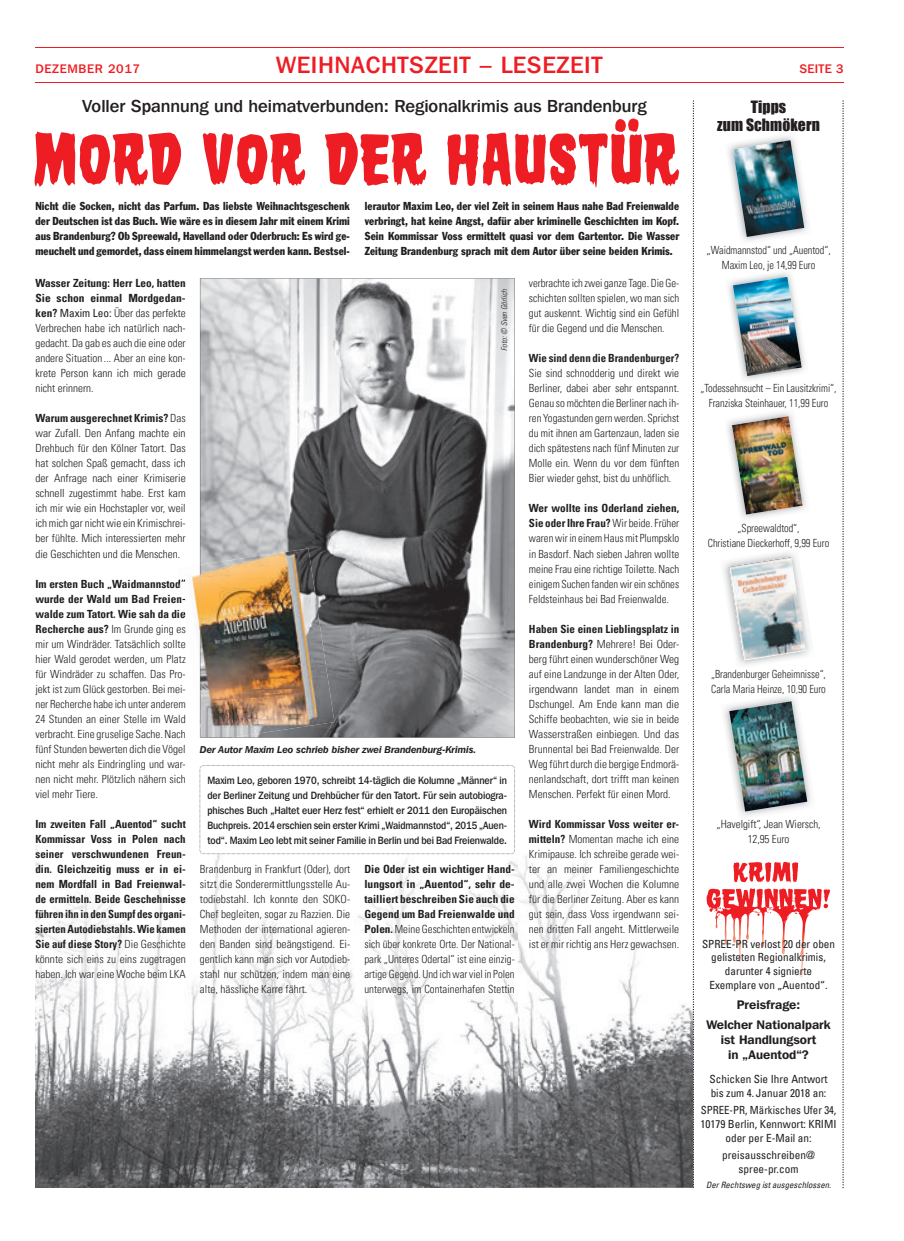
<style>
.page{position:relative;width:904px;height:1241px;background:#fff}
.page>*{position:absolute;margin:0;border:0;box-sizing:border-box;transform-origin:0 0}
.t1{font:500 23.75px "Franklin Gothic IT Cby BT";letter-spacing:.025em;color:#ee1d23}
.t2{font:500 17.5px "Franklin Gothic IT Cby BT";color:#231f20}
.t3{font:15.62px/18px "Impact";letter-spacing:.005em;color:#231f20;text-align:center}
.t4{font:600 12.5px/19.8px "Franklin Gothic IT Cby BT";color:#231f20;text-align:center}
.t5{font:500 12.5px "Franklin Gothic IT Cby BT";letter-spacing:.05em;color:#ee1d23}
.t6{font:300 condensed 11.25px/15px "Univers";color:#231f20;text-align:justify}
.t7{font:condensed 11.25px/15px "Franklin Gothic";letter-spacing:.005em;color:#231f20;text-align:justify}
.t8{font:700 condensed 11.25px/15px "Univers";color:#231f20;text-align:justify}
.t9{font:300 condensed 11.25px/15px "Univers";color:#231f20;text-align:justify;scale:.96 1}
.t10{font:condensed 11.25px/13.8px "Univers";color:#231f20;text-align:center}
.t11{font:300 condensed 11.25px/15px "Univers";color:#231f20;text-align:center;scale:.92 1}
.t12{font:300 condensed 11.25px/15px "Univers";color:#231f20;text-align:justify;scale:.95 1}
.t13{font:condensed 11.25px/13.8px "Univers";color:#231f20;text-align:center;scale:.96 1}
.t14{font:700 condensed 11.25px "Univers";color:#231f20;scale:.96 1}
.t15{font:500 10.62px/15px "Franklin Gothic IT Cby BT";letter-spacing:-.005em;color:#231f20;text-align:justify;scale:.89 1}
.t16{font:italic 600 10px "Franklin Gothic IT Cby BT";letter-spacing:-.01em;color:#231f20}
.t17{font:italic condensed 8.75px "Univers";color:#231f20}
.t18{font:italic 300 condensed 8.12px "Univers";color:#231f20}
.s1{font-weight:700}
.s2{font-weight:400}
.s3{font-weight:300}
</style>
<div class="page">
<svg style="left:733px;top:861px;width:65px;height:21px"></svg>
<svg style="left:706px;top:888px;width:124px;height:66px"></svg>
<svg style="left:200px;top:278px;width:315px;height:459px"></svg>
<hr style="left:35px;top:82px;width:808px;height:1px;background:#ee1d23">
<hr style="left:35px;top:47px;width:808px;height:1px;background:#ee1d23">
<img style="left:35px;top:844px;width:657px;height:343px">
<svg style="left:692px;top:100px;width:2px;height:1087px"></svg>
<img style="left:184px;top:564px;width:47px;height:174px">
<img style="left:200px;top:548px;width:134px;height:189px">
<img style="left:200px;top:564px;width:33px;height:173px">
<svg style="left:179px;top:579px;width:7px;height:9px"></svg>
<svg style="left:181px;top:594px;width:4px;height:8px"></svg>
<svg style="left:183px;top:609px;width:3px;height:8px"></svg>
<svg style="left:842px;top:100px;width:1px;height:1086px"></svg>
<svg style="left:200px;top:765px;width:315px;height:89px"></svg>
<img style="left:724px;top:693px;width:87px;height:123px">
<img style="left:729px;top:701px;width:78px;height:110px">
<img style="left:724px;top:552px;width:86px;height:113px">
<img style="left:728px;top:557px;width:77px;height:103px">
<img style="left:727px;top:412px;width:79px;height:107px">
<img style="left:732px;top:416px;width:70px;height:98px">
<img style="left:728px;top:272px;width:77px;height:108px">
<img style="left:733px;top:277px;width:68px;height:99px">
<img style="left:728px;top:136px;width:80px;height:105px">
<img style="left:733px;top:140px;width:71px;height:97px">
<svg style="left:34px;top:131px;width:147px;height:55px"></svg>
<svg style="left:325px;top:132px;width:101px;height:54px"></svg>
<svg style="left:202px;top:133px;width:103px;height:53px"></svg>
<svg style="left:447px;top:118px;width:232px;height:69px"></svg>
<p class="t5" style="left:35px;top:61px;width:106px">DEZEMBER 2017</p>
<h1 class="t1" style="left:276px;top:50px;width:328px">WEIHNACHTSZEIT – LESEZEIT</h1>
<h2 class="t2" style="left:82px;top:95px;width:566px">Voller Spannung und heimatverbunden: Regionalkrimis aus Brandenburg</h2>
<p class="t5" style="left:799px;top:61px;width:46px">SEITE 3</p>
<h3 class="t3" style="left:717px;top:97px;width:104px">Tipps<br>zum Schmökern</h3>
<p class="t7" style="left:35px;top:198px;width:316px">Nicht die Socken, nicht das Parfum. Das liebste Weihnachtsgeschenk der Deutschen ist das Buch. Wie wäre es in diesem Jahr mit einem Krimi aus Brandenburg? Ob Spreewald, Havelland oder Oderbruch: Es wird ge&shy;meuchelt und gemordet, dass einem himmelangst werden kann. Bestsel-</p>
<p class="t7" style="left:365px;top:198px;width:316px">lerautor Maxim Leo, der viel Zeit in seinem Haus nahe Bad Freienwalde verbringt, hat keine Angst, dafür aber kriminelle Geschichten im Kopf.<br>Sein Kommissar Voss ermittelt quasi vor dem Gartentor. Die Wasser Zeitung Brandenburg sprach mit dem Autor über seine beiden Krimis.</p>
<p class="t18" style="left:499px;top:351px;width:63px;rotate:-90deg">Foto: © Sven Görlich</p>
<p class="t12" style="left:529px;top:276px;width:160px">verbrachte ich zwei ganze Tage. Die Ge&shy;schichten sollten spielen, wo man sich gut auskennt. Wichtig sind ein Gefühl für die Gegend und die Menschen.</p>
<p class="t14" style="left:529px;top:351px;width:158px">Wie sind denn die Brandenburger?</p>
<p class="t6" style="left:529px;top:366px;width:152px">Sie sind schnodderig und direkt wie Berliner, dabei aber sehr entspannt.<br>Genau so möchten die Berliner nach ih&shy;ren Yogastunden gern werden. Sprichst du mit ihnen am Gartenzaun, laden sie dich spätestens nach fünf Minuten zur Molle ein. Wenn du vor dem fünften Bier wieder gehst, bist du unhöflich.</p>
<p class="t9" style="left:529px;top:501px;width:158px"><span class="s1">Wer wollte ins Oderland ziehen, Sie oder Ihre Frau?</span> Wir beide. Früher waren wir in einem Haus mit Plumpsklo in Basdorf. Nach sieben Jahren wollte meine Frau eine richtige Toilette. Nach einigem Suchen fanden wir ein schönes Feldsteinhaus bei Bad Freienwalde.</p>
<p class="t6" style="left:529px;top:621px;width:152px"><span class="s1">Haben Sie einen Lieblingsplatz in Brandenburg?</span> Mehrere! Bei Oder&shy;berg führt einen wunderschöner Weg auf eine Landzunge in der Alten Oder, irgendwann landet man in einem Dschungel. Am Ende kann man die Schiffe beobachten, wie sie in beide Wasserstraßen einbiegen. Und das Brunnental bei Bad Freienwalde. Der Weg führt durch die bergige Endmorä&shy;nenlandschaft, dort trifft man keinen Menschen. Perfekt für einen Mord.</p>
<p class="t6" style="left:529px;top:816px;width:152px"><span class="s1">Wird Kommissar Voss weiter er&shy;mitteln?</span> Momentan mache ich eine Krimipause. Ich schreibe gerade wei&shy;ter an meiner Familiengeschichte und alle zwei Wochen die Kolumne für die Berliner Zeitung. Aber es kann gut sein, dass Voss irgendwann sei&shy;nen dritten Fall angeht. Mittlerweile ist er mir richtig ans Herz gewachsen.</p>
<p class="t6" style="left:35px;top:276px;width:152px"><span class="s1">Wasser Zeitung: Herr Leo, hatten Sie schon einmal Mordgedan&shy;ken?</span> <span class="s2">Maxim Leo:</span> Über das perfekte Verbrechen habe ich natürlich nach&shy;gedacht. Da gab es auch die eine oder andere Situation ... Aber an eine kon&shy;krete Person kann ich mich gerade nicht erinnern.</p>
<p class="t6" style="left:35px;top:411px;width:152px"><span class="s1">Warum ausgerechnet Krimis?</span> Das war Zufall. Den Anfang machte ein Drehbuch für den Kölner Tatort. Das hat solchen Spaß gemacht, dass ich der Anfrage nach einer Krimiserie schnell zugestimmt habe. Erst kam ich mir wie ein Hochstapler vor, weil ich mich gar nicht wie ein Krimischrei&shy;ber fühlte. Mich interessierten mehr die Geschichten und die Menschen.</p>
<p class="t6" style="left:35px;top:576px;width:152px"><span class="s1">Im ersten Buch „Waidmannstod“ wurde der Wald um Bad Freien&shy;walde zum Tatort. Wie sah da die Recherche aus?</span> Im Grunde ging es mir um Windräder. Tatsächlich sollte hier Wald gerodet werden, um Platz für Windräder zu schaffen. Das Pro&shy;jekt ist zum Glück gestorben. Bei mei&shy;ner Recherche habe ich unter anderem 24 Stunden an einer Stelle im Wald verbracht. Eine gruselige Sache. Nach fünf Stunden bewerten dich die Vögel nicht mehr als Eindringling und war&shy;nen nicht mehr. Plötzlich nähern sich viel mehr Tiere.</p>
<p class="t8" style="left:35px;top:815px;width:152px">Im zweiten Fall „Auentod“ sucht Kommissar Voss in Polen nach seiner verschwundenen Freun&shy;din. Gleichzeitig muss er in ei&shy;nem Mordfall in Bad Freienwal&shy;de ermitteln. Beide Geschehnisse führen ihn in den Sumpf des organi&shy;sierten Autodiebstahls. Wie kamen Sie auf diese Story? <span class="s3">Die Geschichte könnte sich eins zu eins zugetragen haben. Ich war eine Woche beim LKA</span></p>
<p class="t16" style="left:200px;top:742px;width:278px">Der Autor Maxim Leo schrieb bisher zwei Brandenburg-Krimis.</p>
<p class="t15" style="left:207px;top:772px;width:338px">Maxim Leo, geboren 1970, schreibt 14-täglich die Kolumne „Männer“ in der Berliner Zeitung und Drehbücher für den Tatort. Für sein autobiogra&shy;phisches Buch „Haltet euer Herz fest“ erhielt er 2011 den Europäischen Buchpreis. 2014 erschien sein erster Krimi „Waidmannstod“, 2015 „Auen&shy;tod“. Maxim Leo lebt mit seiner Familie in Berlin und bei Bad Freienwalde.</p>
<p class="t6" style="left:200px;top:861px;width:152px">Brandenburg in Frankfurt (Oder), dort sitzt die Sonderermittlungsstelle Au&shy;todiebstahl. Ich konnte den SOKO-Chef begleiten, sogar zu Razzien. Die Methoden der international agieren&shy;den Banden sind beängstigend. Ei&shy;gentlich kann man sich vor Autodieb&shy;stahl nur schützen, indem man eine alte, hässliche Karre fährt.</p>
<p class="t6" style="left:364px;top:861px;width:152px"><span class="s1">Die Oder ist ein wichtiger Hand&shy;lungsort in „Auentod“, sehr de&shy;tailliert beschreiben Sie auch die Gegend um Bad Freienwalde und Polen.</span> Meine Geschichten entwickeln sich über konkrete Orte. Der National&shy;park „Unteres Odertal“ ist eine einzig&shy;artige Gegend. Und ich war viel in Polen unterwegs, im Containerhafen Stettin</p>
<p class="t6" style="left:706px;top:242px;width:126px;text-align:center">„Waidmannstod“ und „Auentod“,<br>Maxim Leo, je 14,99 Euro</p>
<p class="t11" style="left:700px;top:381px;width:149px">„Todessehnsucht – Ein Lausitzkrimi“,<br>Franziska Steinhauer, 11,99 Euro</p>
<p class="t11" style="left:708px;top:520px;width:133px">„Spreewaldtod“,<br>Christiane Dieckerhoff, 9,99 Euro</p>
<p class="t11" style="left:711px;top:666px;width:126px;text-align:left">„Brandenburger Geheimnisse“,<br>Carla Maria Heinze, 10,90 Euro</p>
<p class="t6" style="left:716px;top:816px;width:106px;text-align:center">„Havelgift“, Jean Wiersch,<br>12,95 Euro</p>
<p class="t10" style="left:702px;top:936px;width:135px">SPREE-PR verlost 20 der oben gelisteten Regionalkrimis, darunter 4 signierte<br>Exemplare von „Auentod“.</p>
<p class="t4" style="left:706px;top:994px;width:126px">Preisfrage:<br>Welcher Nationalpark</p>
<p class="t4" style="left:720px;top:1031px;width:97px;line-height:15px">ist Handlungsort in „Auentod“?</p>
<p class="t10" style="left:709px;top:1071px;width:120px;text-align:left">Schicken Sie Ihre Antwort bis zum 4. Januar 2018 an:</p>
<p class="t13" style="left:700px;top:1102px;width:143px">SPREE-PR, Märkisches Ufer 34,<br>10179 Berlin, Kennwort: KRIMI oder per E-Mail an:</p>
<p class="t10" style="left:722px;top:1147px;width:94px">preisausschreiben@ spree-pr.com</p>
<p class="t17" style="left:706px;top:1178px;width:126px">Der Rechtsweg ist ausgeschlossen.</p>
</div>
